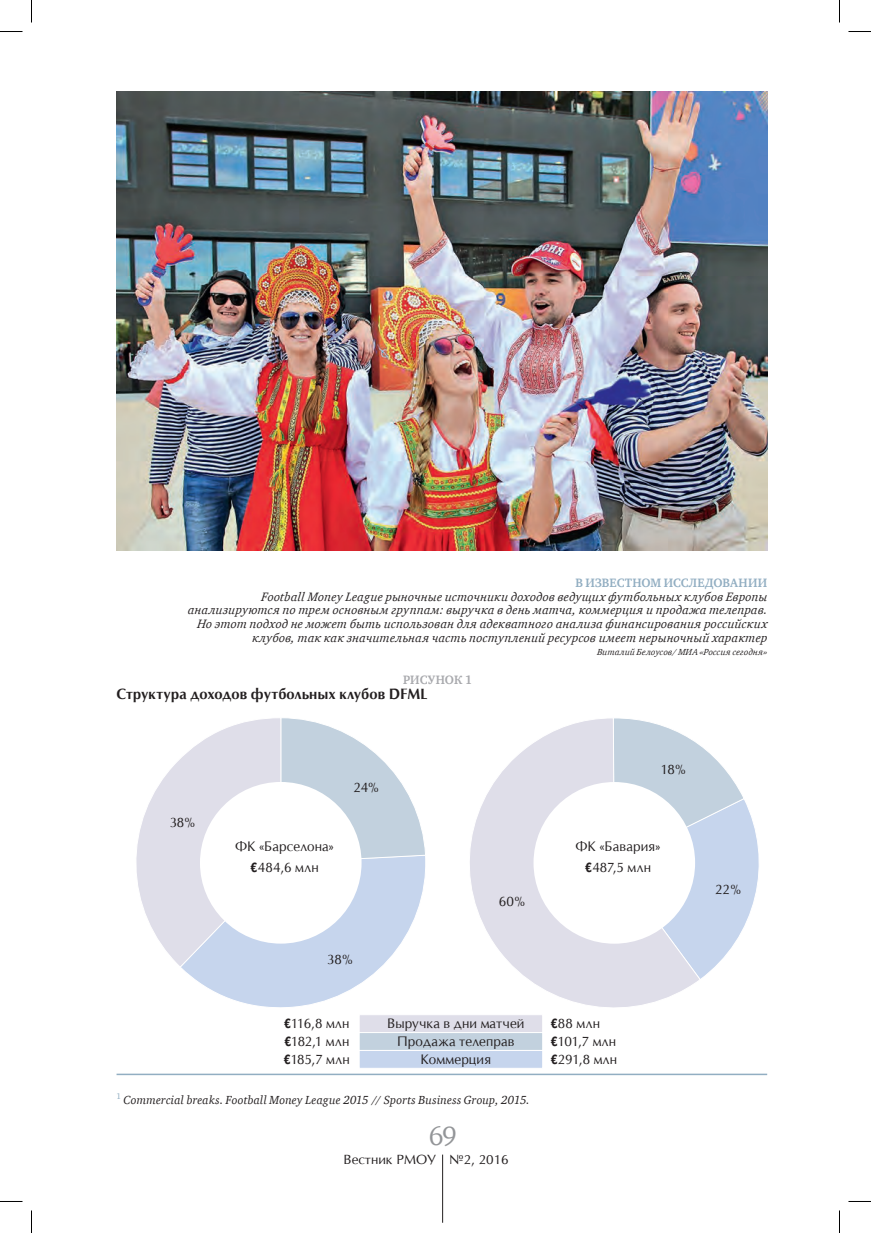
<style>
.page{position:relative;width:871px;height:1233px;background:#fff}
.page>*{position:absolute;margin:0;border:0;box-sizing:border-box;transform-origin:0 0}
.t1{font:27px "Charter C";color:#939598}
.ОСНОВНОЙ_ТЕКСТ{font:700 14.25px "Opium New C";letter-spacing:.01em;color:#231f20}
.ОСНОВНОЙ_ТЕКСТ-2{font:13.2px "Opium New C";letter-spacing:.015em;color:#231f20}
.t2{font:12.75px "Opium New C";color:#231f20}
.П2{font:italic 12.45px/13.6px "Charter C";letter-spacing:.025em;color:#231f20;text-align:right}
.П1{font:700 12.45px "Charter C";letter-spacing:.01em;color:#92aec2}
.подпись_под_фото-1{font:700 12.45px "Charter C";color:#a8a9ad}
._3_СНОСКА{font:italic 12px "Charter C";letter-spacing:.015em;color:#231f20}
.П3{font:italic 9px "Charter C";letter-spacing:.015em;color:#231f20}
.s1{font-family:"Pragmatica Cond Bold C"}
</style>
<div class="page">
<hr style="left:442px;top:1154px;width:1px;height:68px;background:#231f20">
<img style="left:117px;top:92px;width:650px;height:458px">
<hr style="left:117px;top:1073px;width:650px;height:2px;background:#92aec2">
<svg style="left:136px;top:718px;width:290px;height:290px"></svg>
<svg style="left:701px;top:746px;width:58px;height:232px"></svg>
<svg style="left:470px;top:718px;width:231px;height:290px"></svg>
<div style="left:200px;top:782px;width:162px;height:161px;background:#fff;border-radius:50%"></div>
<div style="left:533px;top:782px;width:162px;height:161px;background:#fff;border-radius:50%"></div>
<div style="left:359px;top:1014px;width:184px;height:18px;background:#dfdee9;border:1px solid #fff"></div>
<div style="left:359px;top:1032px;width:184px;height:18px;background:#c2d1de;border:1px solid #fff"></div>
<div style="left:359px;top:1049px;width:184px;height:19px;background:#c6d5ed;border:1px solid #fff"></div>
<svg style="left:0;top:31px;width:22px;height:1px"></svg>
<svg style="left:848px;top:31px;width:23px;height:1px"></svg>
<svg style="left:0;top:1201px;width:22px;height:1px"></svg>
<svg style="left:848px;top:1201px;width:23px;height:1px"></svg>
<svg style="left:31px;top:0;width:1px;height:23px"></svg>
<svg style="left:31px;top:1210px;width:1px;height:22px"></svg>
<svg style="left:839px;top:0;width:1px;height:23px"></svg>
<svg style="left:839px;top:1210px;width:1px;height:22px"></svg>
<p class="П1" style="left:575px;top:576px;width:193px">В ИЗВЕСТНОМ ИССЛЕДОВАНИИ</p>
<p class="П2" style="left:188px;top:590px;width:583px">Football Money League рыночные источники доходов ведущих футбольных клубов Европы анализируются по трем основным группам: выручка в день матча, коммерция и продажа телеправ.<br>Но этот подход не может быть использован для адекватного анализа финансирования российских клубов, так как значительная часть поступлений ресурсов имеет нерыночный характер</p>
<p class="П3" style="left:597px;top:647px;width:173px">Виталий Белоусов/ МИА «Россия сегодня»</p>
<p class="подпись_под_фото-1" style="left:403px;top:673px;width:70px">РИСУНОК 1</p>
<p class="ОСНОВНОЙ_ТЕКСТ" style="left:117px;top:685px;width:312px">Структура доходов футбольных клубов DFML</p>
<p class="ОСНОВНОЙ_ТЕКСТ-2" style="left:170px;top:814px;width:28px">38%</p>
<p class="ОСНОВНОЙ_ТЕКСТ-2" style="left:235px;top:838px;width:100px">ФК «Барселона»</p>
<p class="ОСНОВНОЙ_ТЕКСТ-2" style="left:250px;top:859px;width:70px"><span class="s1">€</span>484,6 млн</p>
<p class="ОСНОВНОЙ_ТЕКСТ-2" style="left:354px;top:778px;width:27px">24%</p>
<p class="ОСНОВНОЙ_ТЕКСТ-2" style="left:327px;top:950px;width:28px">38%</p>
<p class="ОСНОВНОЙ_ТЕКСТ-2" style="left:499px;top:893px;width:28px">60%</p>
<p class="ОСНОВНОЙ_ТЕКСТ-2" style="left:660px;top:760px;width:27px">18%</p>
<p class="ОСНОВНОЙ_ТЕКСТ-2" style="left:575px;top:838px;width:86px">ФК «Бавария»</p>
<p class="ОСНОВНОЙ_ТЕКСТ-2" style="left:585px;top:859px;width:68px"><span class="s1">€</span>487,5 млн</p>
<p class="ОСНОВНОЙ_ТЕКСТ-2" style="left:284px;top:1015px;width:67px"><span class="s1">€</span>116,8 млн</p>
<p class="ОСНОВНОЙ_ТЕКСТ-2" style="left:387px;top:1014px;width:139px">Выручка в дни матчей</p>
<p class="ОСНОВНОЙ_ТЕКСТ-2" style="left:551px;top:1015px;width:51px"><span class="s1">€</span>88 млн</p>
<p class="ОСНОВНОЙ_ТЕКСТ-2" style="left:284px;top:1033px;width:67px"><span class="s1">€</span>182,1 млн</p>
<p class="ОСНОВНОЙ_ТЕКСТ-2" style="left:397px;top:1032px;width:119px">Продажа телеправ</p>
<p class="ОСНОВНОЙ_ТЕКСТ-2" style="left:551px;top:1033px;width:67px"><span class="s1">€</span>101,7 млн</p>
<p class="ОСНОВНОЙ_ТЕКСТ-2" style="left:284px;top:1051px;width:68px"><span class="s1">€</span>185,7 млн</p>
<p class="ОСНОВНОЙ_ТЕКСТ-2" style="left:421px;top:1050px;width:72px">Коммерция</p>
<p class="ОСНОВНОЙ_ТЕКСТ-2" style="left:550px;top:1051px;width:68px"><span class="s1">€</span>291,8 млн</p>
<p class="_3_СНОСКА" style="left:117px;top:1093px;width:415px"><sup>1</sup> Commercial breaks. Football Money League 2015 // Sports Business Group, 2015.</p>
<p class="t1" style="left:429px;top:1121px;width:30px">69</p>
<p class="t2" style="left:343px;top:1151px;width:94px">Вестник РМОУ</p>
<p class="t2" style="left:449px;top:1151px;width:61px">№2, 2016</p>
<p class="ОСНОВНОЙ_ТЕКСТ-2" style="left:715px;top:880px;width:28px">22%</p>
</div>
